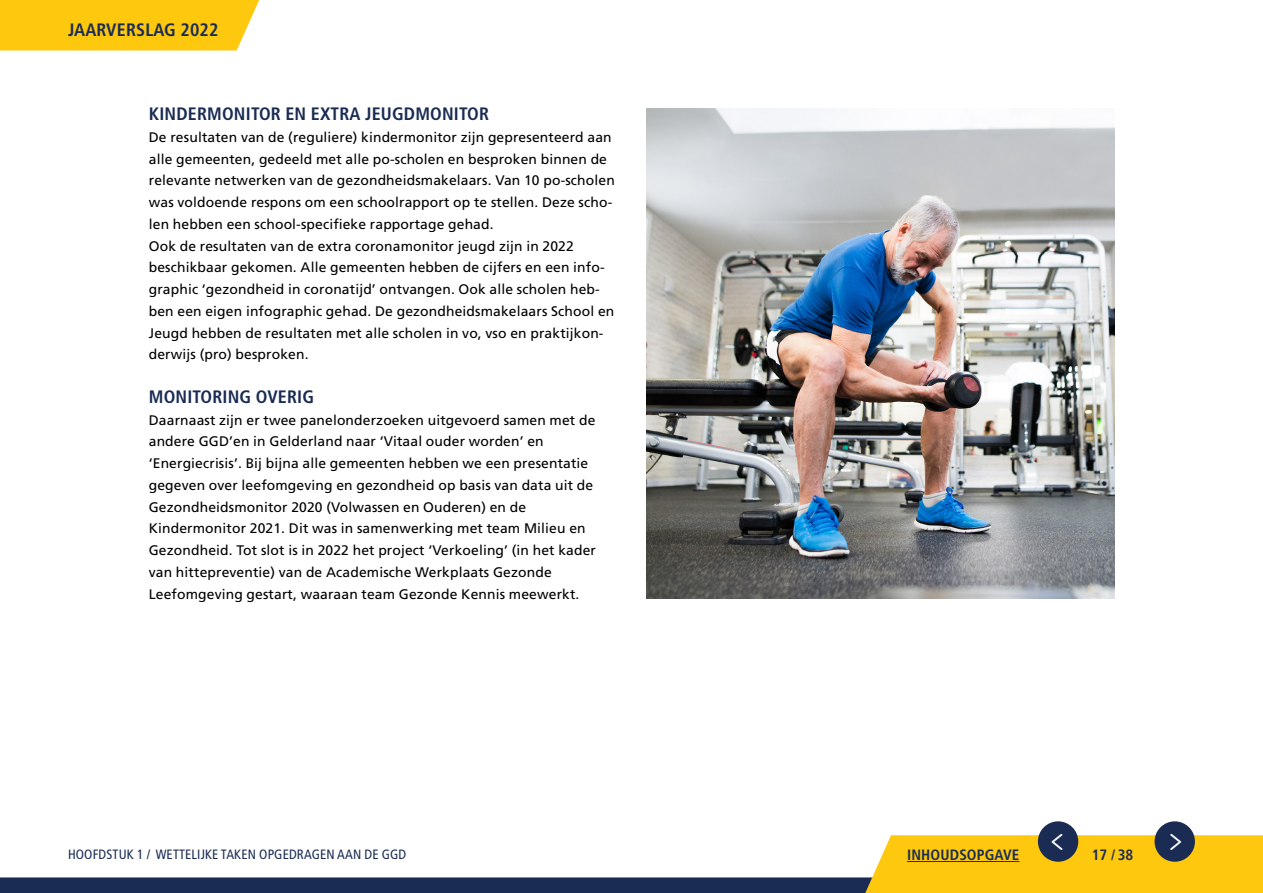
<style>
.page{position:relative;width:1263px;height:893px;background:#fff}
.page>*{position:absolute;margin:0;border:0;box-sizing:border-box;transform-origin:0 0}
.GGD_tussenkop_H3{font:700 condensed 18px "Frutiger LT Std";letter-spacing:.01em;color:#1a2c54}
.t1{font:700 condensed 15px "Frutiger LT Std";letter-spacing:.01em;color:#1a2c54}
.GGD_plat{font:13.8px/21.8px "Frutiger LT Std";letter-spacing:.01em;color:#000}
.GGD_plat_witregel_na{font:13.8px/21.8px "Frutiger LT Std";letter-spacing:.01em;color:#000}
.t2{font:condensed 13.5px "Frutiger LT Std";letter-spacing:.01em;color:#1a2c54}
</style>
<div class="page">
<div style="left:0;top:0;width:259px;height:50px;background:#fec80f"></div>
<div style="left:1038px;top:821px;width:40px;height:41px;background:#1a2c54;border-radius:50%"></div>
<div style="left:1154px;top:821px;width:41px;height:41px;background:#1a2c54;border-radius:50%"></div>
<img style="left:646px;top:108px;width:468px;height:491px">
<svg style="left:0;top:833px;width:1263px;height:60px"></svg>
<h1 class="GGD_tussenkop_H3" style="left:68px;top:19px;width:152px">JAARVERSLAG 2022</h1>
<h3 class="GGD_tussenkop_H3" style="left:149px;top:103px;width:342px">KINDERMONITOR EN EXTRA JEUGDMONITOR</h3>
<p class="GGD_plat" style="left:149px;top:126px;width:467px">De resultaten van de (reguliere) kindermonitor zijn gepresenteerd aan alle gemeenten, gedeeld met alle po-scholen en besproken binnen de relevante netwerken van de gezondheidsmakelaars. Van 10 po-scholen was voldoende respons om een schoolrapport op te stellen. Deze scho&shy;len hebben een school-specifieke rapportage gehad.</p>
<p class="GGD_plat_witregel_na" style="left:149px;top:235px;width:467px">Ook de resultaten van de extra coronamonitor jeugd zijn in 2022 beschikbaar gekomen. Alle gemeenten hebben de cijfers en een info&shy;graphic ‘gezondheid in coronatijd’ ontvangen. Ook alle scholen heb&shy;ben een eigen infographic gehad. De gezondheidsmakelaars School en Jeugd hebben de resultaten met alle scholen in vo, vso en praktijkon&shy;derwijs (pro) besproken.</p>
<h3 class="GGD_tussenkop_H3" style="left:149px;top:386px;width:167px">MONITORING OVERIG</h3>
<p class="GGD_plat" style="left:149px;top:409px;width:449px">Daarnaast zijn er twee panelonderzoeken uitgevoerd samen met de andere GGD’en in Gelderland naar ‘Vitaal ouder worden’ en ‘Energiecrisis’. Bij bijna alle gemeenten hebben we een presentatie gegeven over leefomgeving en gezondheid op basis van data uit de Gezondheidsmonitor 2020 (Volwassen en Ouderen) en de Kindermonitor 2021. Dit was in samenwerking met team Milieu en Gezondheid. Tot slot is in 2022 het project ‘Verkoeling’ (in het kader van hittepreventie) van de Academische Werkplaats Gezonde Leefomgeving gestart, waaraan team Gezonde Kennis meewerkt.</p>
<p class="t2" style="left:68px;top:846px;width:340px">HOOFDSTUK 1 / WETTELIJKE TAKEN OPGEDRAGEN AAN DE GGD</p>
<p class="t1" style="left:907px;top:846px;width:114px">INHOUDSOPGAVE</p>
<p class="t1" style="left:1092px;top:846px;width:43px">17 /38</p>
</div>
